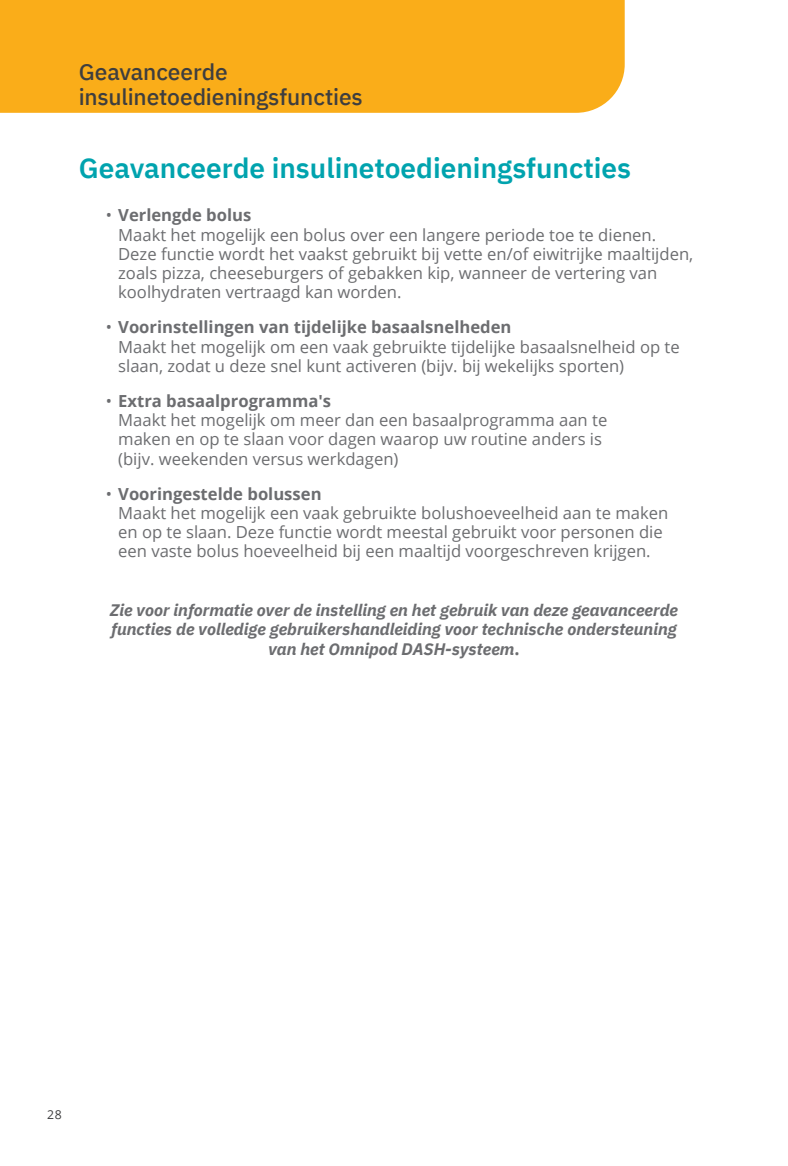
<style>
.page{position:relative;width:788px;height:1166px;background:#fff}
.page>*{position:absolute;margin:0;border:0;box-sizing:border-box;transform-origin:0 0}
.Headline{font:600 28px "IBM Plex Sans";color:#00a3ae}
.Header_Small_Left{font:500 22.75px/25.4px "IBM Plex Sans";letter-spacing:-.005em;color:#3e3e3f}
.t1{font:16.62px/19.2px "Open Sans";color:#6c6d70}
.Body_Copy{font:italic 700 16.62px/19.2px "IBM Plex Sans";color:#6c6d70;text-align:center}
.t2{font:12.25px "Open Sans";color:#3e3e3f}
.s1{font-weight:700}
.s2{font-style:normal}
</style>
<div class="page">
<div style="left:0;top:0;width:624px;height:113px;background:#faad19"></div>
<p class="Header_Small_Left" style="left:79px;top:57px;width:285px">Geavanceerde insulinetoedieningsfuncties</p>
<p class="Headline" style="left:79px;top:146px;width:554px">Geavanceerde insulinetoedieningsfuncties</p>
<p class="t1" style="left:118px;top:205px;width:576px;text-indent:-12px">• <span class="s1">Verlengde bolus<br></span>Maakt het mogelijk een bolus over een langere periode toe te dienen.<br>Deze functie wordt het vaakst gebruikt bij vette en/of eiwitrijke maaltijden, zoals pizza, cheeseburgers of gebakken kip, wanneer de vertering van koolhydraten vertraagd kan worden.</p>
<p class="t1" style="left:118px;top:317px;width:563px;text-indent:-12px">• <span class="s1">Voorinstellingen van tijdelijke basaalsnelheden<br></span>Maakt het mogelijk om een vaak gebruikte tijdelijke basaalsnelheid op te slaan, zodat u deze snel kunt activeren (bijv. bij wekelijks sporten)</p>
<p class="t1" style="left:118px;top:391px;width:490px;text-indent:-12px">• <span class="s1">Extra basaalprogramma's<br></span>Maakt het mogelijk om meer dan een basaalprogramma aan te maken en op te slaan voor dagen waarop uw routine anders is (bijv. weekenden versus werkdagen)</p>
<p class="t1" style="left:118px;top:483px;width:551px;text-indent:-12px">• <span class="s1">Vooringestelde bolussen<br></span>Maakt het mogelijk een vaak gebruikte bolushoeveelheid aan te maken en op te slaan. Deze functie wordt meestal gebruikt voor personen die een vaste bolus hoeveelheid bij een maaltijd voorgeschreven krijgen.</p>
<p class="Body_Copy" style="left:110px;top:599px;width:569px">Zie voor informatie over de instelling en het gebruik van deze geavanceerde functies de volledige gebruikershandleiding voor technische ondersteuning van het Omnipod DASH-systeem<span class="s2">.</span></p>
<p class="t2" style="left:47px;top:1105px;width:16px">28</p>
</div>
